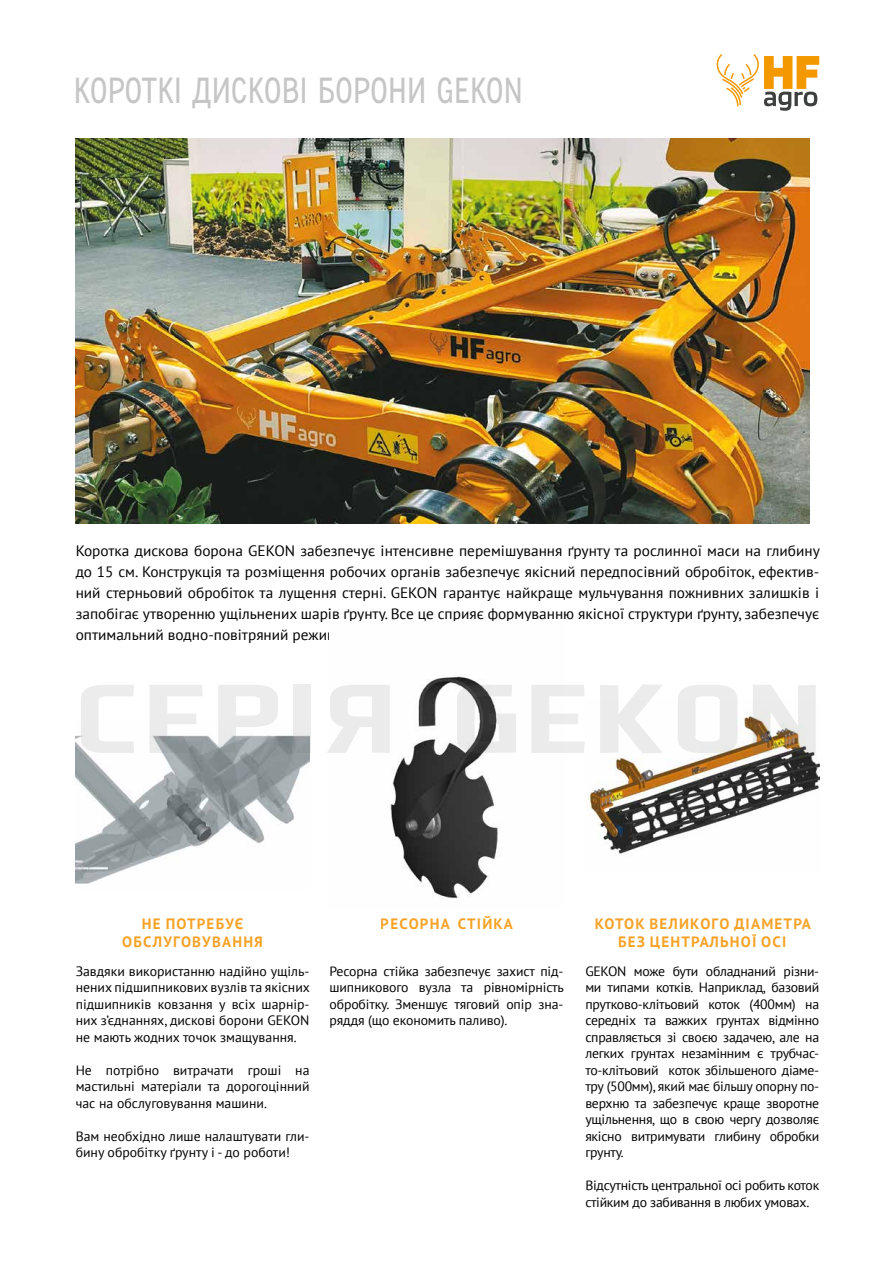
<style>
.page{position:relative;width:893px;height:1263px;background:#fff}
.page>*{position:absolute;margin:0;border:0;box-sizing:border-box;transform-origin:0 0}
.t1{font:36.15px "Leftonade";letter-spacing:.01em;color:#c6c6c6;scale:.87 1}
.t2{font:15px/21px "PT Sans";color:#020203;text-align:justify}
.t3{font:700 15px/18px "PT Sans";letter-spacing:.08em;color:#f59911;text-align:center}
.t4{font:13.5px/16.5px "PT Sans";letter-spacing:-.01em;color:#020203;text-align:justify}
</style>
<div class="page">
<svg style="left:716px;top:54px;width:103px;height:57px"></svg>
<img style="left:76px;top:139px;width:734px;height:385px">
<img style="left:76px;top:734px;width:234px;height:150px">
<img style="left:390px;top:676px;width:109px;height:223px">
<img style="left:587px;top:716px;width:232px;height:138px">
<h1 class="t1" style="left:74px;top:63px;width:518px">КОРОТКІ ДИСКОВІ БОРОНИ GEKON</h1>
<p class="t2" style="left:76px;top:540px;width:746px">Коротка дискова борона GEKON забезпечує інтенсивне перемішування ґрунту та рослинної маси на глибину до 15 см. Конструкція та розміщення робочих органів забезпечує якісний передпосівний обробіток, ефектив&shy;ний стерньовий обробіток та лущення стерні. GEKON гарантує найкраще мульчування пожнивних залишків і запобігає утворенню ущільнених шарів ґрунту. Все це сприяє формуванню якісної структури ґрунту, забезпечує оптимальний водно-повітряний режим.</p>
<p class="t3" style="left:122px;top:914px;width:142px">НЕ ПОТРЕБУЄ<br>ОБСЛУГОВУВАННЯ</p>
<p class="t3" style="left:381px;top:914px;width:134px">РЕСОРНА СТІЙКА</p>
<p class="t3" style="left:594px;top:914px;width:218px">КОТОК ВЕЛИКОГО ДІАМЕТРА<br>БЕЗ ЦЕНТРАЛЬНОЇ ОСІ</p>
<p class="t4" style="left:76px;top:962px;width:236px">Завдяки використанню надійно ущіль&shy;нених підшипникових вузлів та якісних підшипників ковзання у всіх шарнір&shy;них з’єднаннях, дискові борони GEKON не мають жодних точок змащування.</p>
<p class="t4" style="left:76px;top:1061px;width:235px">Не потрібно витрачати гроші на мастильні матеріали та дорогоцінний час на обслуговування машини.</p>
<p class="t4" style="left:76px;top:1127px;width:235px">Вам необхідно лише налаштувати гли&shy;бину обробітку ґрунту і - до роботи!</p>
<p class="t4" style="left:330px;top:962px;width:236px">Ресорна стійка забезпечує захист під&shy;шипникового вузла та рівномірність обробітку. Зменшує тяговий опір зна&shy;ряддя (що економить паливо).</p>
<p class="t4" style="left:585px;top:962px;width:235px">GEKON може бути обладнаний різни&shy;ми типами котків. Наприклад, базовий прутково-клітьовий коток (400мм) на середніх та важких грунтах відмінно справляється зі своєю задачею, але на легких грунтах незамінним є трубчас&shy;то-клітьовий коток збільшеного діаме&shy;тру (500мм), який має більшу опорну по&shy;верхню та забезпечує краще зворотне ущільнення, що в свою чергу дозволяє якісно витримувати глибину обробки грунту.</p>
<p class="t4" style="left:585px;top:1177px;width:235px">Відсутність центральної осі робить коток стійким до забивання в любих умовах.</p>
</div>
